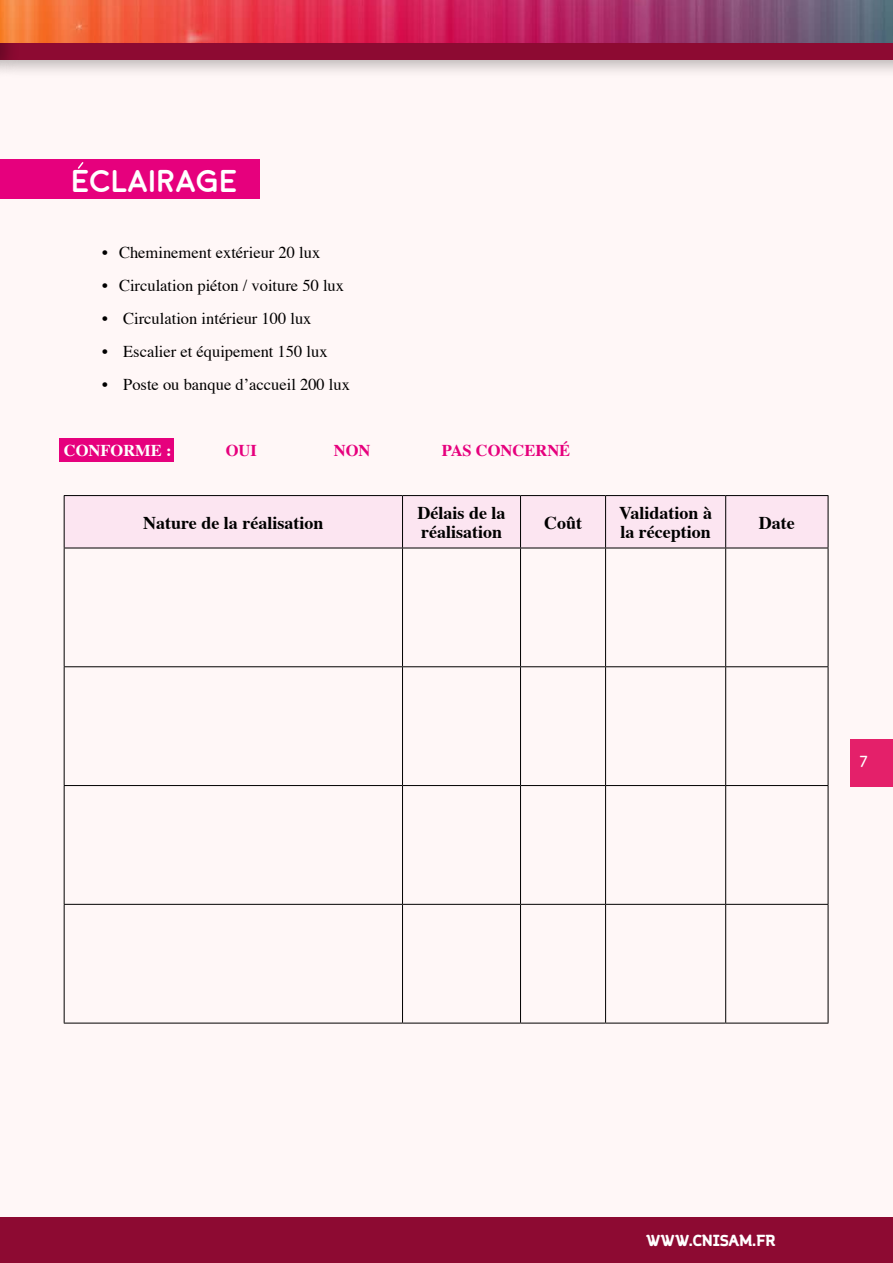
<style>
.page{position:relative;width:893px;height:1263px;background:#fff7f7}
.page>*{position:absolute;margin:0;border:0;box-sizing:border-box;transform-origin:0 0}
.t1{font:700 31.5px "Moon";color:#fff}
.t2{font:700 18px/19.4px "Times";color:#000}
.t3{font:16.5px "Times";color:#000}
.t4{font:700 16.5px "Times";color:#e6007d}
.t5{font:700 16.5px "Times";color:#fff}
.t6{font:700 15px "Margot";letter-spacing:.01em;color:#fff}
.t7{font:15px "Margot";color:#fff}
</style>
<div class="page">
<div style="left:0;top:0;width:893px;height:79px;background:#000;opacity:.27"></div>
<div style="left:0;top:0;width:893px;height:59px;background:#8d0a32"></div>
<div style="left:0;top:0;width:20px;height:79px;background:#000;opacity:.27"></div>
<hr style="left:0;top:0;width:1px;height:59px;background:#8d0a32">
<div style="left:0;top:1217px;width:893px;height:46px;background:#8d0a32"></div>
<div style="left:850px;top:739px;width:43px;height:48px;background:#e4206a"></div>
<img style="left:0;top:0;width:893px;height:43px">
<div style="left:0;top:159px;width:259px;height:40px;background:#e6007d"></div>
<div style="left:59px;top:438px;width:115px;height:23px;background:#e6007d"></div>
<div style="left:65px;top:496px;width:763px;height:52px;background:#fce5f1"></div>
<hr style="left:64px;top:495px;width:338px;height:1px;background:#000">
<hr style="left:64px;top:496px;width:1px;height:52px;background:#000">
<hr style="left:402px;top:495px;width:118px;height:1px;background:#000">
<hr style="left:402px;top:496px;width:1px;height:52px;background:#000">
<hr style="left:520px;top:495px;width:86px;height:1px;background:#000">
<hr style="left:520px;top:496px;width:1px;height:52px;background:#000">
<hr style="left:606px;top:495px;width:120px;height:1px;background:#000">
<hr style="left:605px;top:496px;width:1px;height:52px;background:#000">
<hr style="left:726px;top:495px;width:102px;height:1px;background:#000">
<hr style="left:725px;top:496px;width:1px;height:52px;background:#000">
<hr style="left:828px;top:496px;width:1px;height:52px;background:#000">
<hr style="left:64px;top:548px;width:338px;height:1px;background:#000">
<hr style="left:64px;top:548px;width:1px;height:118px;background:#000">
<hr style="left:402px;top:548px;width:118px;height:1px;background:#000">
<hr style="left:402px;top:548px;width:1px;height:118px;background:#000">
<hr style="left:520px;top:548px;width:86px;height:1px;background:#000">
<hr style="left:520px;top:548px;width:1px;height:118px;background:#000">
<hr style="left:606px;top:548px;width:120px;height:1px;background:#000">
<hr style="left:605px;top:548px;width:1px;height:118px;background:#000">
<hr style="left:726px;top:548px;width:102px;height:1px;background:#000">
<hr style="left:725px;top:548px;width:1px;height:118px;background:#000">
<hr style="left:828px;top:548px;width:1px;height:118px;background:#000">
<hr style="left:64px;top:666px;width:338px;height:1px;background:#000">
<hr style="left:64px;top:667px;width:1px;height:118px;background:#000">
<hr style="left:402px;top:666px;width:118px;height:1px;background:#000">
<hr style="left:402px;top:667px;width:1px;height:118px;background:#000">
<hr style="left:520px;top:666px;width:86px;height:1px;background:#000">
<hr style="left:520px;top:667px;width:1px;height:118px;background:#000">
<hr style="left:606px;top:666px;width:120px;height:1px;background:#000">
<hr style="left:605px;top:667px;width:1px;height:118px;background:#000">
<hr style="left:726px;top:666px;width:102px;height:1px;background:#000">
<hr style="left:725px;top:667px;width:1px;height:118px;background:#000">
<hr style="left:828px;top:667px;width:1px;height:118px;background:#000">
<hr style="left:64px;top:785px;width:338px;height:1px;background:#000">
<hr style="left:64px;top:786px;width:1px;height:118px;background:#000">
<hr style="left:402px;top:785px;width:118px;height:1px;background:#000">
<hr style="left:402px;top:786px;width:1px;height:118px;background:#000">
<hr style="left:520px;top:785px;width:86px;height:1px;background:#000">
<hr style="left:520px;top:786px;width:1px;height:118px;background:#000">
<hr style="left:606px;top:785px;width:120px;height:1px;background:#000">
<hr style="left:605px;top:786px;width:1px;height:118px;background:#000">
<hr style="left:726px;top:785px;width:102px;height:1px;background:#000">
<hr style="left:725px;top:786px;width:1px;height:118px;background:#000">
<hr style="left:828px;top:786px;width:1px;height:118px;background:#000">
<hr style="left:64px;top:904px;width:338px;height:1px;background:#000">
<hr style="left:64px;top:905px;width:1px;height:118px;background:#000">
<hr style="left:402px;top:904px;width:118px;height:1px;background:#000">
<hr style="left:402px;top:905px;width:1px;height:118px;background:#000">
<hr style="left:520px;top:904px;width:86px;height:1px;background:#000">
<hr style="left:520px;top:905px;width:1px;height:118px;background:#000">
<hr style="left:606px;top:904px;width:120px;height:1px;background:#000">
<hr style="left:605px;top:905px;width:1px;height:118px;background:#000">
<hr style="left:726px;top:904px;width:102px;height:1px;background:#000">
<hr style="left:725px;top:905px;width:1px;height:118px;background:#000">
<hr style="left:828px;top:905px;width:1px;height:118px;background:#000">
<hr style="left:64px;top:1023px;width:338px;height:1px;background:#000">
<hr style="left:402px;top:1023px;width:118px;height:1px;background:#000">
<hr style="left:520px;top:1023px;width:86px;height:1px;background:#000">
<hr style="left:606px;top:1023px;width:120px;height:1px;background:#000">
<hr style="left:726px;top:1023px;width:102px;height:1px;background:#000">
<svg style="left:78px;top:162px;width:6px;height:7px"></svg>
<h1 class="t1" style="left:72px;top:166px;width:168px">ECLAIRAGE</h1>
<p class="t3" style="left:102px;top:237px;width:220px">• Cheminement extérieur 20 lux</p>
<p class="t3" style="left:102px;top:270px;width:244px">• Circulation piéton / voiture 50 lux</p>
<p class="t3" style="left:102px;top:303px;width:211px">• Circulation intérieur 100 lux</p>
<p class="t3" style="left:102px;top:336px;width:227px">• Escalier et équipement 150 lux</p>
<p class="t3" style="left:102px;top:369px;width:249px">• Poste ou banque d’accueil 200 lux</p>
<p class="t5" style="left:64px;top:435px;width:109px">CONFORME :</p>
<p class="t4" style="left:226px;top:435px;width:33px">OUI</p>
<p class="t4" style="left:334px;top:435px;width:38px">NON</p>
<p class="t4" style="left:442px;top:435px;width:130px">PAS CONCERNÉ</p>
<p class="t2" style="left:143px;top:511px;width:182px">Nature de la réalisation</p>
<p class="t2" style="left:417px;top:501px;width:90px">Délais de la réalisation</p>
<p class="t2" style="left:544px;top:511px;width:39px">Coût</p>
<p class="t2" style="left:619px;top:501px;width:94px">Validation à la réception</p>
<p class="t2" style="left:759px;top:511px;width:37px">Date</p>
<p class="t7" style="left:860px;top:751px;width:9px">7</p>
<p class="t6" style="left:646px;top:1229px;width:131px">WWW.CNISAM.FR</p>
</div>
